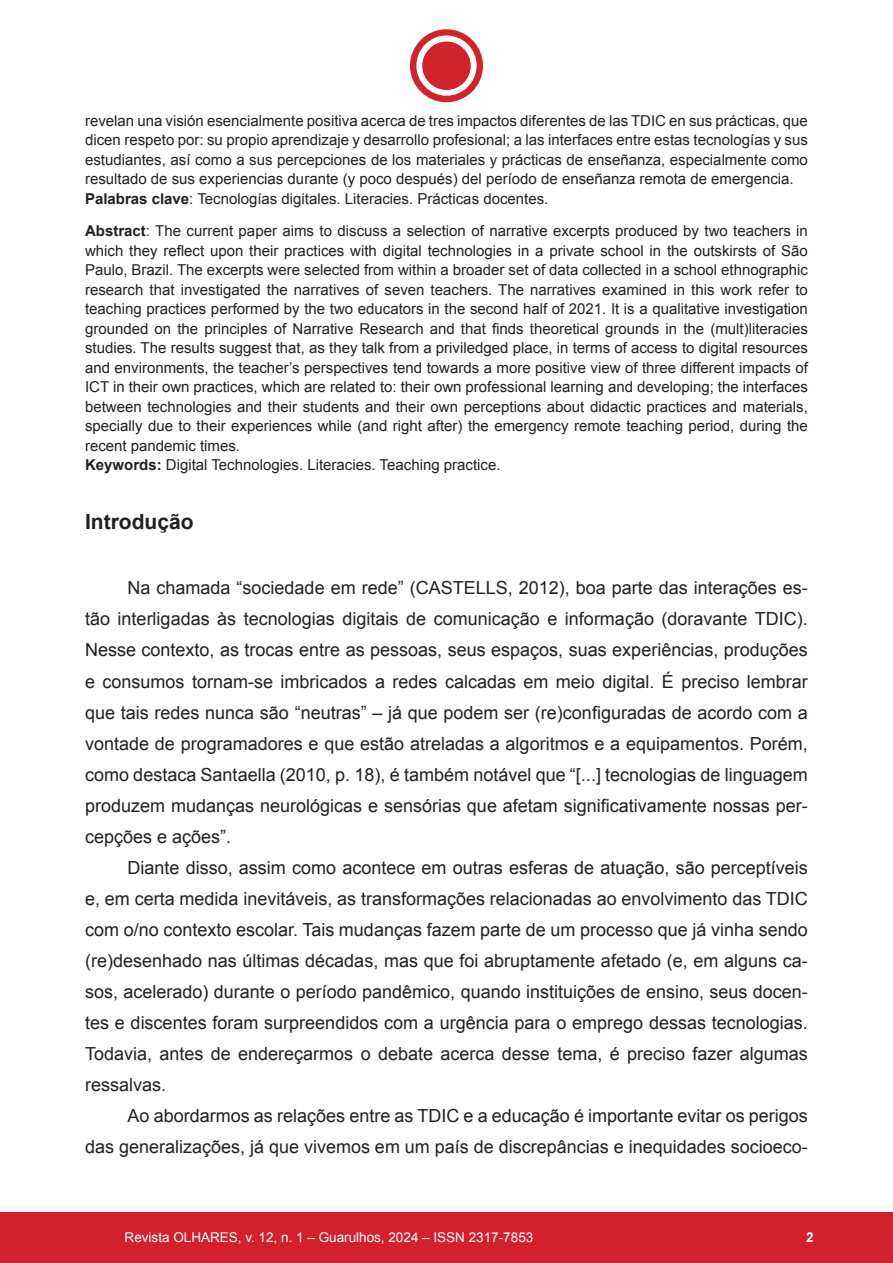
<style>
.page{position:relative;width:893px;height:1263px;background:#fff}
.page>*{position:absolute;margin:0;border:0;box-sizing:border-box;transform-origin:0 0}
.t1{font:700 21px "Arial";color:#231f20}
.t2{font:18px/31px "Arial";color:#231f20;text-align:justify}
.t3{font:15px/19.5px "Arial";color:#231f20}
.t4{font:13.5px "Arial";color:#fff}
.t5{font:700 13.5px "Arial";color:#fff}
.s1{font-weight:700}
</style>
<div class="page">
<div style="left:0;top:1212px;width:893px;height:51px;background:#d3212b"></div>
<div style="left:410px;top:29px;width:73px;height:73px;background:#d1232a;border-radius:50%"></div>
<svg style="left:416px;top:35px;width:61px;height:61px"></svg>
<div style="left:422px;top:42px;width:48px;height:48px;background:#d1232a;border-radius:50%"></div>
<p class="t3" style="left:85px;top:111px;width:724px">revelan una visión esencialmente positiva acerca de tres impactos diferentes de las TDIC en sus prácticas, que dicen respeto por: su propio aprendizaje y desarrollo profesional; a las interfaces entre estas tecnologías y sus estudiantes, así como a sus percepciones de los materiales y prácticas de enseñanza, especialmente como resultado de sus experiencias durante (y poco después) del período de enseñanza remota de emergencia.<br><span class="s1">Palabras clave</span>: Tecnologías digitales. Literacies. Prácticas docentes.</p>
<p class="t3" style="left:85px;top:221px;width:724px"><span class="s1">Abstract</span>: The current paper aims to discuss a selection of narrative excerpts produced by two teachers in which they reflect upon their practices with digital technologies in a private school in the outskirsts of São Paulo, Brazil. The excerpts were selected from within a broader set of data collected in a school ethnographic research that investigated the narratives of seven teachers. The narratives examined in this work refer to teaching practices performed by the two educators in the second half of 2021. It is a qualitative investigation grounded on the principles of Narrative Research and that finds theoretical grounds in the (mult)literacies studies. The results suggest that, as they talk from a priviledged place, in terms of access to digital resources and environments, the teacher’s perspectives tend towards a more positive view of three different impacts of ICT in their own practices, which are related to: their own professional learning and developing; the interfaces between technologies and their students and their own perceptions about didactic practices and materials, specially due to their experiences while (and right after) the emergency remote teaching period, during the recent pandemic times.<br><span class="s1">Keywords:</span> Digital Technologies. Literacies. Teaching practice.</p>
<h1 class="t1" style="left:85px;top:508px;width:110px">Introdução</h1>
<p class="t2" style="left:85px;top:573px;width:724px;text-indent:43px">Na chamada “sociedade em rede” (CASTELLS, 2012), boa parte das interações es&shy;tão interligadas às tecnologias digitais de comunicação e informação (doravante TDIC).<br>Nesse contexto, as trocas entre as pessoas, seus espaços, suas experiências, produções e consumos tornam-se imbricados a redes calcadas em meio digital. É preciso lembrar que tais redes nunca são “neutras” – já que podem ser (re)configuradas de acordo com a vontade de programadores e que estão atreladas a algoritmos e a equipamentos. Porém, como destaca Santaella (2010, p. 18), é também notável que “[...] tecnologias de linguagem produzem mudanças neurológicas e sensórias que afetam significativamente nossas per&shy;cepções e ações”.</p>
<p class="t2" style="left:85px;top:852px;width:724px;text-indent:43px">Diante disso, assim como acontece em outras esferas de atuação, são perceptíveis e, em certa medida inevitáveis, as transformações relacionadas ao envolvimento das TDIC com o/no contexto escolar. Tais mudanças fazem parte de um processo que já vinha sendo (re)desenhado nas últimas décadas, mas que foi abruptamente afetado (e, em alguns ca&shy;sos, acelerado) durante o período pandêmico, quando instituições de ensino, seus docen&shy;tes e discentes foram surpreendidos com a urgência para o emprego dessas tecnologias.<br>Todavia, antes de endereçarmos o debate acerca desse tema, é preciso fazer algumas ressalvas.</p>
<p class="t2" style="left:85px;top:1100px;width:724px;text-align:right">Ao abordarmos as relações entre as TDIC e a educação é importante evitar os perigos<br>das generalizações, já que vivemos em um país de discrepâncias e inequidades socioeco-</p>
<p class="t4" style="left:125px;top:1229px;width:410px">Revista OLHARES, v. 12, n. 1 – Guarulhos, 2024 – ISSN 2317-7853</p>
<p class="t5" style="left:806px;top:1228px;width:9px">2</p>
</div>
